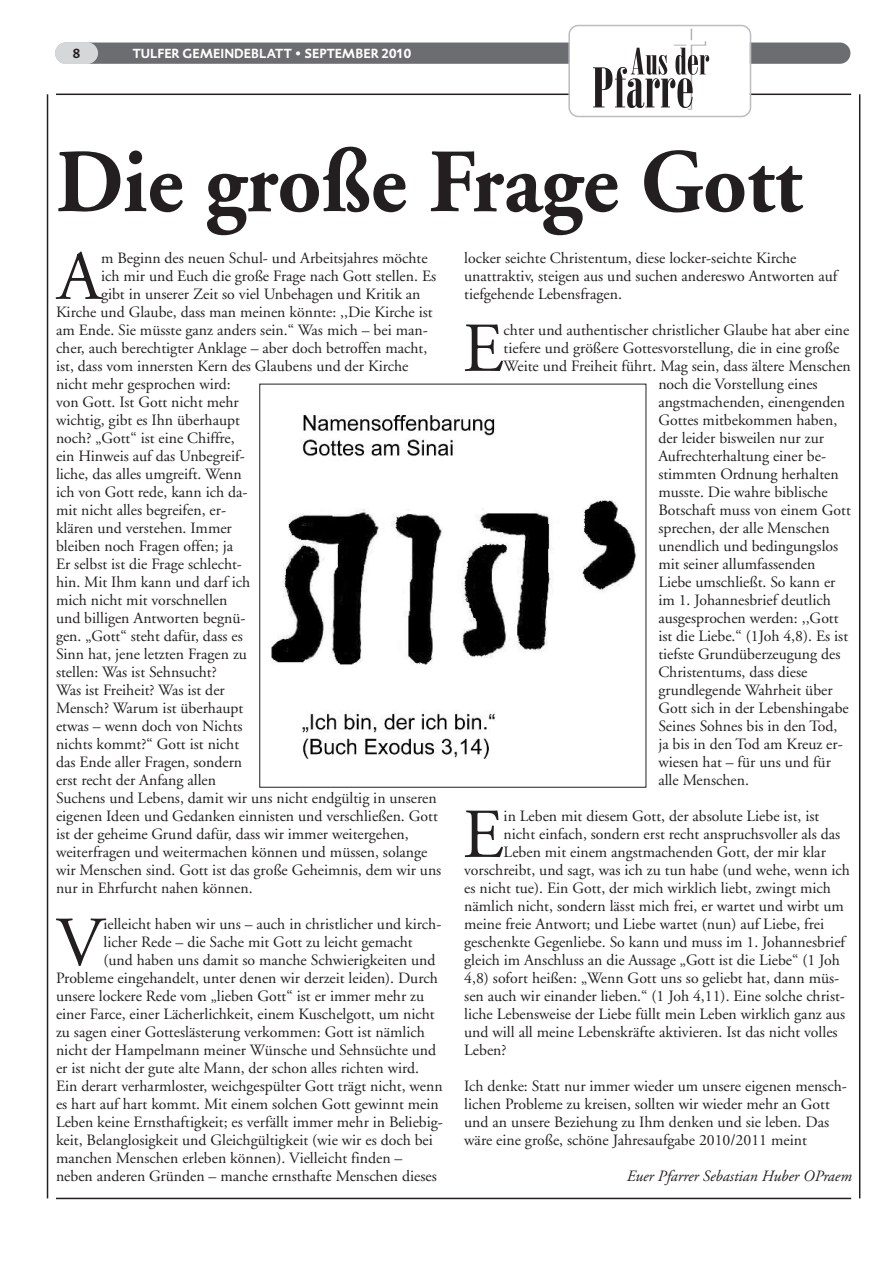
<style>
.page{position:relative;width:893px;height:1263px;background:#fff}
.page>*{position:absolute;margin:0;border:0;box-sizing:border-box;transform-origin:0 0}
.t1{font:700 90px "Adobe Garamond";color:#231f20;scale:.95 1}
.t2{font:70.05px "Adobe Garamond";color:#231f20}
.t3{font:15.75px/18px "Adobe Garamond";color:#231f20}
.t4{font:italic 15.75px "Adobe Garamond";color:#231f20}
.t5{font:700 13.5px "DTL Caspari T";color:#fff}
.t6{font:700 13.5px "DTL Caspari T";color:#231f20}
</style>
<div class="page">
<div style="left:55px;top:43px;width:795px;height:21px;background:#6c6d70;border-radius:11px"></div>
<div style="left:55px;top:43px;width:43px;height:21px;background:#d6d7d9;border-radius:11px"></div>
<hr style="left:56px;top:94px;width:795px;height:1px;background:#231f20">
<hr style="left:47px;top:94px;width:1px;height:1104px;background:#231f20">
<hr style="left:859px;top:94px;width:1px;height:1104px;background:#231f20">
<hr style="left:56px;top:1198px;width:795px;height:1px;background:#231f20">
<svg style="left:568px;top:25px;width:183px;height:92px"></svg>
<img style="left:271px;top:415px;width:366px;height:343px">
<div style="left:259px;top:384px;width:387px;height:404px;border:1px solid #231f20"></div>
<p class="t6" style="left:73px;top:46px;width:9px">8</p>
<p class="t5" style="left:133px;top:45px;width:280px">TULFER GEMEINDEBLATT • SEPTEMBER 2010</p>
<h1 class="t1" style="left:56px;top:147px;width:787px">Die große Frage Gott</h1>
<h2 class="t2" style="left:58px;top:249px;width:45px">A</h2>
<p class="t3" style="left:101px;top:250px;width:328px">m Beginn des neuen Schul- und Arbeitsjahres möchte</p>
<p class="t3" style="left:101px;top:268px;width:337px">ich mir und Euch die große Frage nach Gott stellen. Es</p>
<p class="t3" style="left:101px;top:286px;width:321px">gibt in unserer Zeit so viel Unbehagen und Kritik an</p>
<p class="t3" style="left:56px;top:304px;width:378px">Kirche und Glaube, dass man meinen könnte: ,,Die Kirche ist</p>
<p class="t3" style="left:56px;top:322px;width:373px">am Ende. Sie müsste ganz anders sein.“ Was mich – bei man-</p>
<p class="t3" style="left:56px;top:340px;width:373px">cher, auch berechtigter Anklage – aber doch betroffen macht,</p>
<p class="t3" style="left:56px;top:358px;width:354px">ist, dass vom innersten Kern des Glaubens und der Kirche</p>
<p class="t3" style="left:56px;top:376px;width:176px">nicht mehr gesprochen wird:</p>
<p class="t3" style="left:56px;top:394px;width:184px">von Gott. Ist Gott nicht mehr</p>
<p class="t3" style="left:56px;top:412px;width:185px">wichtig, gibt es Ihn überhaupt</p>
<p class="t3" style="left:56px;top:430px;width:180px">noch? „Gott“ ist eine Chiffre,</p>
<p class="t3" style="left:56px;top:448px;width:190px">ein Hinweis auf das Unbegreif-</p>
<p class="t3" style="left:56px;top:466px;width:187px">liche, das alles umgreift. Wenn</p>
<p class="t3" style="left:56px;top:484px;width:193px">ich von Gott rede, kann ich da-</p>
<p class="t3" style="left:56px;top:502px;width:172px">mit nicht alles begreifen, er-</p>
<p class="t3" style="left:56px;top:520px;width:177px">klären und verstehen. Immer</p>
<p class="t3" style="left:56px;top:538px;width:179px">bleiben noch Fragen offen; ja</p>
<p class="t3" style="left:56px;top:556px;width:187px">Er selbst ist die Frage schlecht-</p>
<p class="t3" style="left:56px;top:574px;width:196px">hin. Mit Ihm kann und darf ich</p>
<p class="t3" style="left:56px;top:592px;width:173px">mich nicht mit vorschnellen</p>
<p class="t3" style="left:56px;top:610px;width:191px">und billigen Antworten begnü-</p>
<p class="t3" style="left:56px;top:628px;width:188px">gen. „Gott“ steht dafür, dass es</p>
<p class="t3" style="left:56px;top:646px;width:193px">Sinn hat, jene letzten Fragen zu</p>
<p class="t3" style="left:56px;top:664px;width:162px">stellen: Was ist Sehnsucht?</p>
<p class="t3" style="left:56px;top:682px;width:170px">Was ist Freiheit? Was ist der</p>
<p class="t3" style="left:56px;top:700px;width:189px">Mensch? Warum ist überhaupt</p>
<p class="t3" style="left:56px;top:718px;width:188px">etwas – wenn doch von Nichts</p>
<p class="t3" style="left:56px;top:736px;width:185px">nichts kommt?“ Gott ist nicht</p>
<p class="t3" style="left:56px;top:754px;width:188px">das Ende aller Fragen, sondern</p>
<p class="t3" style="left:56px;top:772px;width:162px">erst recht der Anfang allen</p>
<p class="t3" style="left:56px;top:790px;width:382px">Suchens und Lebens, damit wir uns nicht endgültig in unseren</p>
<p class="t3" style="left:56px;top:808px;width:383px">eigenen Ideen und Gedanken einnisten und verschließen. Gott</p>
<p class="t3" style="left:56px;top:826px;width:354px">ist der geheime Grund dafür, dass wir immer weitergehen,</p>
<p class="t3" style="left:56px;top:844px;width:373px">weiterfragen und weitermachen können und müssen, solange</p>
<p class="t3" style="left:56px;top:862px;width:387px">wir Menschen sind. Gott ist das große Geheimnis, dem wir uns</p>
<p class="t3" style="left:56px;top:880px;width:198px">nur in Ehrfurcht nahen können.</p>
<h2 class="t2" style="left:56px;top:915px;width:49px">V</h2>
<p class="t3" style="left:103px;top:916px;width:339px">ielleicht haben wir uns – auch in christlicher und kirch-</p>
<p class="t3" style="left:103px;top:934px;width:311px">licher Rede – die Sache mit Gott zu leicht gemacht</p>
<p class="t3" style="left:103px;top:952px;width:333px">(und haben uns damit so manche Schwierigkeiten und</p>
<p class="t3" style="left:56px;top:970px;width:383px">Probleme eingehandelt, unter denen wir derzeit leiden). Durch</p>
<p class="t3" style="left:56px;top:988px;width:370px">unsere lockere Rede vom „lieben Gott“ ist er immer mehr zu</p>
<p class="t3" style="left:56px;top:1006px;width:380px">einer Farce, einer Lächerlichkeit, einem Kuschelgott, um nicht</p>
<p class="t3" style="left:56px;top:1024px;width:370px">zu sagen einer Gotteslästerung verkommen: Gott ist nämlich</p>
<p class="t3" style="left:56px;top:1042px;width:382px">nicht der Hampelmann meiner Wünsche und Sehnsüchte und</p>
<p class="t3" style="left:56px;top:1060px;width:365px">er ist nicht der gute alte Mann, der schon alles richten wird.</p>
<p class="t3" style="left:56px;top:1078px;width:388px">Ein derart verharmloster, weichgespülter Gott trägt nicht, wenn</p>
<p class="t3" style="left:56px;top:1096px;width:384px">es hart auf hart kommt. Mit einem solchen Gott gewinnt mein</p>
<p class="t3" style="left:56px;top:1114px;width:388px">Leben keine Ernsthaftigkeit; es verfällt immer mehr in Beliebig-</p>
<p class="t3" style="left:56px;top:1132px;width:378px">keit, Belanglosigkeit und Gleichgültigkeit (wie wir es doch bei</p>
<p class="t3" style="left:56px;top:1150px;width:348px">manchen Menschen erleben können). Vielleicht finden –</p>
<p class="t3" style="left:56px;top:1168px;width:382px">neben anderen Gründen – manche ernsthafte Menschen dieses</p>
<p class="t3" style="left:464px;top:250px;width:375px">locker seichte Christentum, diese locker-seichte Kirche unattraktiv, steigen aus und suchen andereswo Antworten auf tiefgehende Lebensfragen.</p>
<h2 class="t2" style="left:463px;top:321px;width:42px">E</h2>
<p class="t3" style="left:504px;top:322px;width:347px">chter und authentischer christlicher Glaube hat aber eine</p>
<p class="t3" style="left:504px;top:340px;width:337px">tiefere und größere Gottesvorstellung, die in eine große</p>
<p class="t3" style="left:504px;top:358px;width:349px">Weite und Freiheit führt. Mag sein, dass ältere Menschen</p>
<p class="t3" style="left:658px;top:376px;width:161px">noch die Vorstellung eines</p>
<p class="t3" style="left:658px;top:394px;width:188px">angstmachenden, einengenden</p>
<p class="t3" style="left:658px;top:412px;width:180px">Gottes mitbekommen haben,</p>
<p class="t3" style="left:658px;top:430px;width:167px">der leider bisweilen nur zur</p>
<p class="t3" style="left:658px;top:448px;width:169px">Aufrechterhaltung einer be-</p>
<p class="t3" style="left:658px;top:466px;width:182px">stimmten Ordnung herhalten</p>
<p class="t3" style="left:658px;top:484px;width:171px">musste. Die wahre biblische</p>
<p class="t3" style="left:658px;top:502px;width:194px">Botschaft muss von einem Gott</p>
<p class="t3" style="left:658px;top:520px;width:173px">sprechen, der alle Menschen</p>
<p class="t3" style="left:658px;top:538px;width:181px">unendlich und bedingungslos</p>
<p class="t3" style="left:658px;top:556px;width:158px">mit seiner allumfassenden</p>
<p class="t3" style="left:658px;top:574px;width:179px">Liebe umschließt. So kann er</p>
<p class="t3" style="left:658px;top:592px;width:174px">im 1. Johannesbrief deutlich</p>
<p class="t3" style="left:658px;top:610px;width:182px">ausgesprochen werden: ,,Gott</p>
<p class="t3" style="left:658px;top:628px;width:191px">ist die Liebe.“ (1Joh 4,8). Es ist</p>
<p class="t3" style="left:658px;top:646px;width:184px">tiefste Grundüberzeugung des</p>
<p class="t3" style="left:658px;top:664px;width:151px">Christentums, dass diese</p>
<p class="t3" style="left:658px;top:682px;width:176px">grundlegende Wahrheit über</p>
<p class="t3" style="left:658px;top:700px;width:192px">Gott sich in der Lebenshingabe</p>
<p class="t3" style="left:658px;top:718px;width:181px">Seines Sohnes bis in den Tod,</p>
<p class="t3" style="left:658px;top:736px;width:186px">ja bis in den Tod am Kreuz er-</p>
<p class="t3" style="left:658px;top:754px;width:174px">wiesen hat – für uns und für</p>
<p class="t3" style="left:658px;top:772px;width:92px">alle Menschen.</p>
<h2 class="t2" style="left:463px;top:807px;width:42px">E</h2>
<p class="t3" style="left:504px;top:808px;width:317px">in Leben mit diesem Gott, der absolute Liebe ist, ist</p>
<p class="t3" style="left:504px;top:826px;width:338px">nicht einfach, sondern erst recht anspruchsvoller als das</p>
<p class="t3" style="left:504px;top:844px;width:324px">Leben mit einem angstmachenden Gott, der mir klar</p>
<p class="t3" style="left:464px;top:862px;width:387px">vorschreibt, und sagt, was ich zu tun habe (und wehe, wenn ich</p>
<p class="t3" style="left:464px;top:880px;width:368px">es nicht tue). Ein Gott, der mich wirklich liebt, zwingt mich</p>
<p class="t3" style="left:464px;top:898px;width:381px">nämlich nicht, sondern lässt mich frei, er wartet und wirbt um</p>
<p class="t3" style="left:464px;top:916px;width:361px">meine freie Antwort; und Liebe wartet (nun) auf Liebe, frei</p>
<p class="t3" style="left:464px;top:934px;width:382px">geschenkte Gegenliebe. So kann und muss im 1. Johannesbrief</p>
<p class="t3" style="left:464px;top:952px;width:377px">gleich im Anschluss an die Aussage „Gott ist die Liebe“ (1 Joh</p>
<p class="t3" style="left:464px;top:970px;width:377px">4,8) sofort heißen: „Wenn Gott uns so geliebt hat, dann müs-</p>
<p class="t3" style="left:464px;top:988px;width:382px">sen auch wir einander lieben.“ (1 Joh 4,11). Eine solche christ-</p>
<p class="t3" style="left:464px;top:1006px;width:383px">liche Lebensweise der Liebe füllt mein Leben wirklich ganz aus</p>
<p class="t3" style="left:464px;top:1024px;width:375px">und will all meine Lebenskräfte aktivieren. Ist das nicht volles</p>
<p class="t3" style="left:464px;top:1042px;width:44px">Leben?</p>
<p class="t3" style="left:464px;top:1078px;width:384px">Ich denke: Statt nur immer wieder um unsere eigenen mensch&shy;lichen Probleme zu kreisen, sollten wir wieder mehr an Gott und an unsere Beziehung zu Ihm denken und sie leben. Das wäre eine große, schöne Jahresaufgabe 2010/2011 meint</p>
<p class="t4" style="left:626px;top:1170px;width:227px">Euer Pfarrer Sebastian Huber OPraem</p>
</div>
